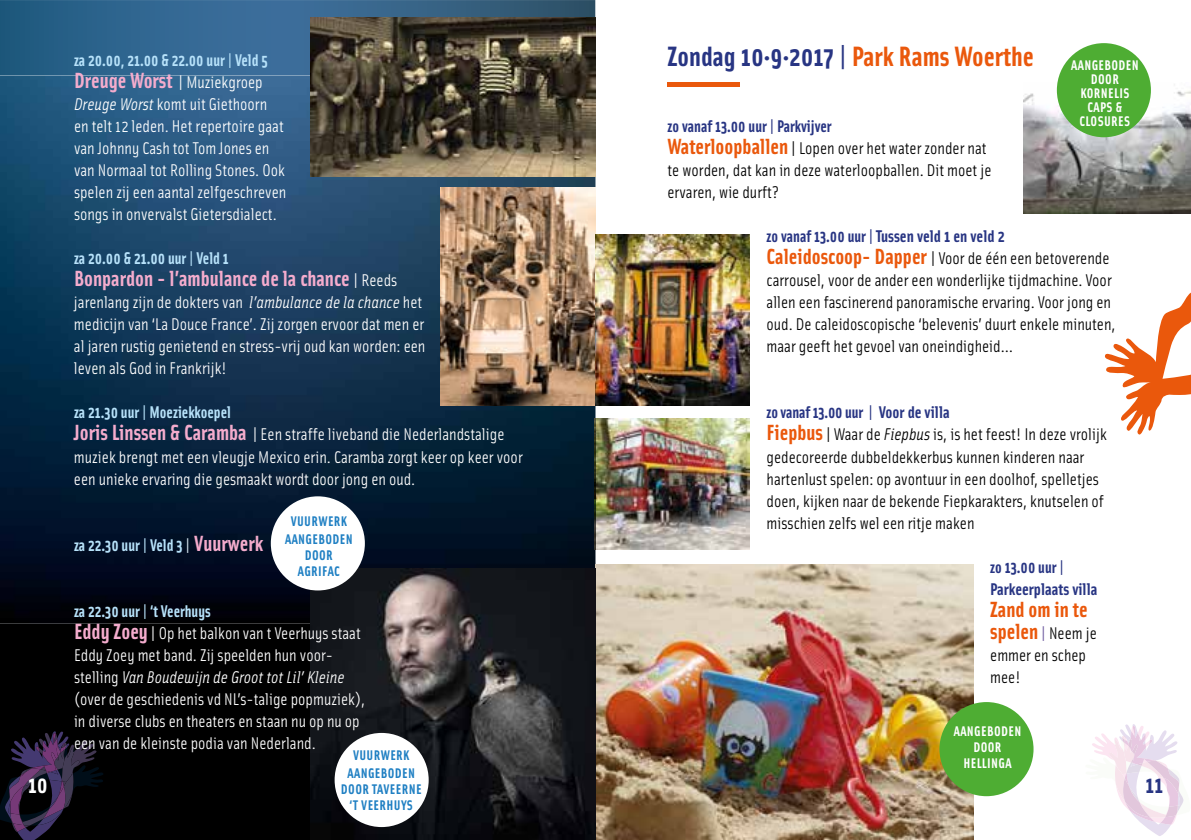
<style>
.page{position:relative;width:1191px;height:840px;background:#fff}
.page>*{position:absolute;margin:0;border:0;box-sizing:border-box;transform-origin:0 0}
.t1{font:700 28px "Solex";color:#283583}
.t2{font:700 24px "Solex";color:#283583}
.t3{font:700 24px "Solex";color:#fff}
.t4{font:700 22px "Solex";color:#f4accd}
.t5{font:700 22px/22px "Solex";color:#ea580c}
.t6{font:17px/22px "Solex";color:#fff}
.t7{font:17px/22px "Solex";color:#000}
.t8{font:700 17px "Solex";color:#b7e2fa;scale:.95 1}
.t9{font:700 17px/22px "Solex";color:#283583;scale:.95 1}
.t10{font:700 14px/18px "Solex";letter-spacing:.025em;color:#2080c3;text-align:center}
.t11{font:700 14px/14px "Solex";letter-spacing:.025em;color:#fff;text-align:center}
.s1{font-weight:700;color:#b7e2fa}
.s2{font-weight:700;font-size:22px;color:#f4accd}
.s3{font-style:italic}
.s4{font-weight:400;font-size:17px;color:#fff}
.s5{font-weight:400;color:#e4f4fe}
.s6{font-size:22px;color:#f4accd}
.s7{color:#ea580c}
.s8{font-weight:700;color:#283583}
.s9{font-weight:700;font-size:22px;color:#ea580c}
.s10{font-weight:400;font-size:17px;color:#6b589e}
.s11{font-weight:400;font-size:17px;color:#000}
</style>
<div class="page">
<svg style="left:0;top:0;width:595px;height:75px;background:#31648c"></svg>
<img style="left:595px;top:418px;width:154px;height:131px">
<img style="left:1023px;top:82px;width:168px;height:131px">
<svg style="left:1092px;top:724px;width:92px;height:111px"></svg>
<img style="left:0;top:75px;width:595px;height:548px">
<div style="left:0;top:623px;width:594px;height:216px;background:#000"></div>
<img style="left:596px;top:564px;width:377px;height:275px">
<img style="left:9px;top:731px;width:60px;height:108px">
<img style="left:20px;top:732px;width:38px;height:15px">
<img style="left:61px;top:740px;width:33px;height:7px">
<img style="left:68px;top:744px;width:6px;height:3px">
<img style="left:12px;top:825px;width:57px;height:6px">
<svg style="left:13px;top:825px;width:13px;height:6px"></svg>
<img style="left:31px;top:743px;width:37px;height:4px">
<img style="left:47px;top:744px;width:20px;height:3px">
<img style="left:0;top:747px;width:103px;height:75px">
<img style="left:4px;top:776px;width:7px;height:43px">
<img style="left:53px;top:743px;width:13px;height:1px">
<img style="left:50px;top:744px;width:16px;height:25px">
<img style="left:62px;top:747px;width:18px;height:34px">
<img style="left:9px;top:767px;width:41px;height:35px">
<img style="left:11px;top:773px;width:63px;height:52px">
<img style="left:11px;top:785px;width:55px;height:39px">
<hr style="left:667px;top:82px;width:72px;height:4px;background:#ea580c">
<svg style="left:1104px;top:292px;width:87px;height:143px"></svg>
<div style="left:939px;top:701px;width:94px;height:94px;background:#4ead33;border-radius:50%"></div>
<img style="left:310px;top:18px;width:286px;height:158px">
<img style="left:311px;top:568px;width:284px;height:271px">
<img style="left:440px;top:188px;width:155px;height:217px">
<div style="left:271px;top:496px;width:94px;height:94px;background:#fff;border-radius:50%"></div>
<div style="left:334px;top:732px;width:95px;height:94px;background:#fff;border-radius:50%"></div>
<div style="left:1056px;top:43px;width:95px;height:94px;background:#4ead33;border-radius:50%"></div>
<img style="left:596px;top:234px;width:153px;height:171px">
<svg style="left:23px;top:788px;width:18px;height:12px"></svg>
<h2 class="t3" style="left:28px;top:773px;width:21px">10</h2>
<p class="t6" style="left:74px;top:50px;width:214px"><span class="s1">za 20.00, 21.00 &amp; 22.00 uur | Veld 5<br></span><span class="s2">Dreuge Worst</span> | Muziekgroep <span class="s3">Dreuge Worst</span> komt uit Giethoorn<br>en telt 12 leden. Het repertoire gaat van Johnny Cash tot Tom Jones en van Normaal tot Rolling Stones. Ook spelen zij een aantal zelfgeschreven songs in onvervalst Gietersdialect.</p>
<p class="t8" style="left:74px;top:251px;width:164px">za 20.00 &amp; 21.00 uur | Veld 1</p>
<p class="t4" style="left:74px;top:269px;width:325px">Bonpardon - l’ambulance de la chance <span class="s4">| Reeds</span></p>
<p class="t6" style="left:74px;top:292px;width:353px">jarenlang zijn de dokters van <span class="s3">l’ambulance de la chance</span> het medicijn van ‘La Douce France’. Zij zorgen ervoor dat men er al jaren rustig genietend en stress-vrij oud kan worden: een leven als God in Frankrijk!</p>
<p class="t6" style="left:74px;top:402px;width:450px"><span class="s1">za 21.30 uur | Moeziekkoepel<br></span><span class="s2">Joris Linssen &amp; Caramba</span> | Een straffe liveband die Nederlandstalige muziek brengt met een vleugje Mexico erin. Caramba zorgt keer op keer voor een unieke ervaring die gesmaakt wordt door jong en oud.</p>
<p class="t8" style="left:74px;top:537px;width:200px">za 22.30 uur | Veld 3 <span class="s5">|</span> <span class="s6">Vuurwerk</span></p>
<p class="t10" style="left:285px;top:513px;width:69px">VUURWERK<br>AANGEBODEN</p>
<p class="t10" style="left:298px;top:548px;width:44px;line-height:16px">DOOR<br>AGRIFAC</p>
<p class="t6" style="left:74px;top:600px;width:293px"><span class="s1">za 22.30 uur | ‘t Veerhuys<br></span><span class="s2">Eddy Zoey</span> | Op het balkon van t Veerhuys staat Eddy Zoey met band. Zij speelden hun voor&shy;stelling <span class="s3">Van Boudewijn de Groot tot Lil’ Kleine </span>(over de geschiedenis vd NL’s-talige popmuziek), in diverse clubs en theaters en staan nu op nu op een van de kleinste podia van Nederland.</p>
<p class="t10" style="left:347px;top:746px;width:69px">VUURWERK<br>AANGEBODEN</p>
<p class="t10" style="left:341px;top:781px;width:82px;line-height:16px">DOOR TAVEERNE ‘T VEERHUYS</p>
<h1 class="t1" style="left:667px;top:44px;width:368px">Zondag 10·9·2017 | <span class="s7">Park Rams Woerthe</span></h1>
<p class="t11" style="left:1071px;top:59px;width:69px">AANGEBODEN<br>DOOR<br>KORNELIS<br>CAPS &amp;<br>CLOSURES</p>
<p class="t7" style="left:667px;top:116px;width:325px"><span class="s8">zo vanaf 13.00 uur | Parkvijver<br></span><span class="s9">Waterloopballen</span> | Lopen over het water zonder nat te worden, dat kan in deze waterloopballen. Dit moet je ervaren, wie durft?</p>
<p class="t7" style="left:766px;top:226px;width:350px"><span class="s8">zo vanaf 13.00 uur | Tussen veld 1 en veld 2<br></span><span class="s9">Caleidoscoop- Dapper</span> | Voor de één een betoverende carrousel, voor de ander een wonderlijke tijdmachine. Voor allen een fascinerend panoramische ervaring. Voor jong en oud. De caleidoscopische ‘belevenis’ duurt enkele minuten, maar geeft het gevoel van oneindigheid…</p>
<p class="t7" style="left:766px;top:402px;width:342px"><span class="s8">zo vanaf 13.00 uur | Voor de villa<br></span><span class="s9">Fiepbus</span> | Waar de <span class="s3">Fiepbus</span> is, is het feest! In deze vrolijk gedecoreerde dubbeldekkerbus kunnen kinderen naar hartenlust spelen: op avontuur in een doolhof, spelletjes doen, kijken naar de bekende Fiepkarakters, knutselen of misschien zelfs wel een ritje maken</p>
<p class="t9" style="left:990px;top:556px;width:114px">zo 13.00 uur |<br>Parkeerplaats villa</p>
<p class="t5" style="left:990px;top:599px;width:108px">Zand om in te spelen <span class="s10">|</span> <span class="s11">Neem je</span></p>
<p class="t7" style="left:990px;top:644px;width:97px">emmer en schep mee!</p>
<p class="t11" style="left:953px;top:723px;width:69px;line-height:16px">AANGEBODEN<br>DOOR<br>HELLINGA</p>
<h2 class="t2" style="left:1145px;top:773px;width:19px">11</h2>
</div>
